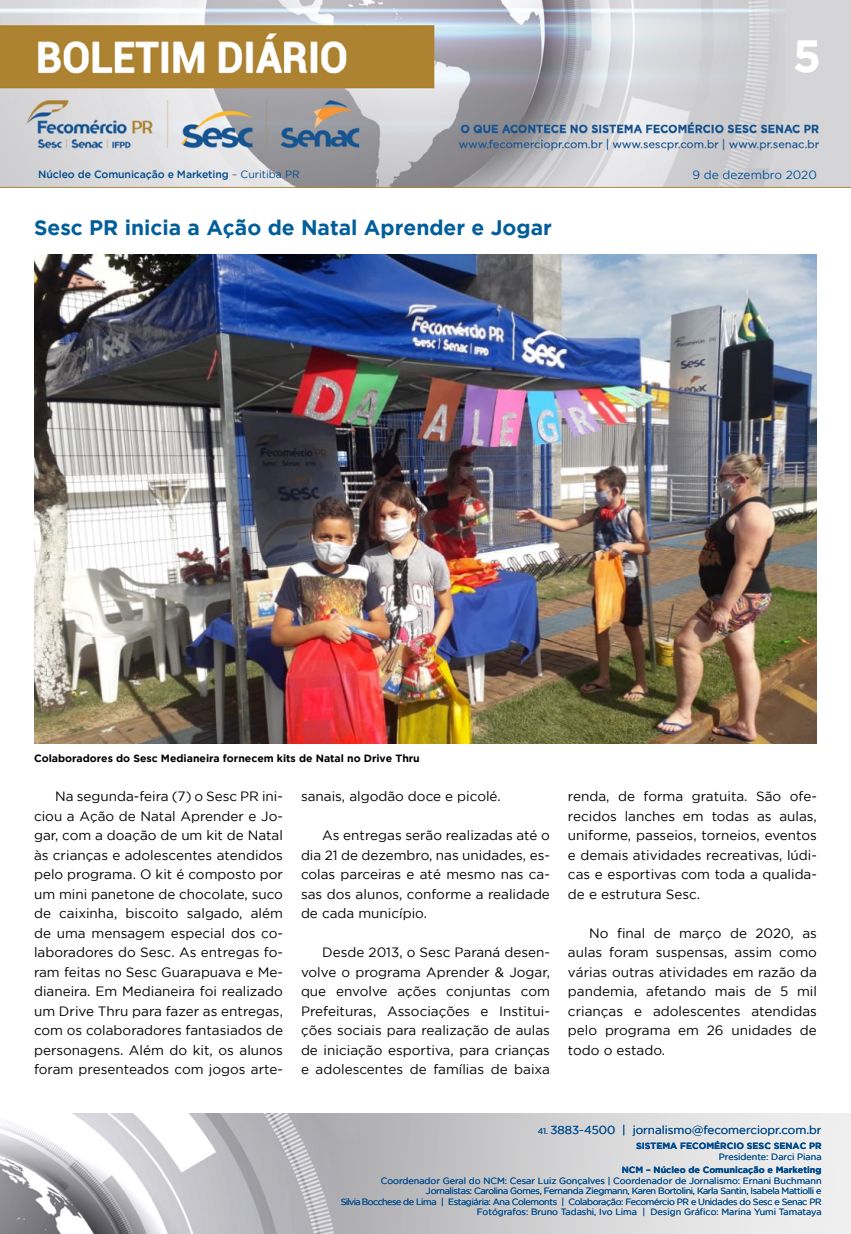
<style>
.page{position:relative;width:851px;height:1234px;background:#fff}
.page>*{position:absolute;margin:0;border:0;box-sizing:border-box;transform-origin:0 0}
.t1{font:700 45px "Gotham";color:#fff}
.t2{font:700 21px "Gotham";color:#005e9b}
.t3{font:13.5px/19.5px "Gotham";color:#000;text-align:justify}
.t4{font:11.85px "Gotham";color:#00529c}
.t5{font:11.55px "Gotham";color:#004b8d}
.t6{font:700 10.5px "Gotham";color:#000}
.t7{font:500 10.5px "Gotham";letter-spacing:-.01em;color:#004b8d}
.t8{font:9px/10.5px "Gotham";letter-spacing:-.04em;color:#004b8d;text-align:right}
.t9{font:700 9px "Gotham";color:#004b8d}
.t10{font:9px "Gotham";color:#004b8d}
.s1{font-weight:400}
.s2{font-size:8.25px}
</style>
<div class="page">
<img style="left:0;top:0;width:850px;height:188px">
<img style="left:0;top:1113px;width:850px;height:120px">
<img style="left:34px;top:255px;width:782px;height:487px">
<h1 class="t1" style="left:792px;top:30px;width:30px">5</h1>
<p class="t7" style="left:38px;top:168px;width:263px">Núcleo de Comunicação e Marketing <span class="s1">– Curitiba PR</span></p>
<p class="t4" style="left:692px;top:168px;width:126px">9 de dezembro 2020</p>
<h2 class="t2" style="left:34px;top:215px;width:519px">Sesc PR inicia a Ação de Natal Aprender e Jogar</h2>
<p class="t6" style="left:34px;top:752px;width:387px">Colaboradores do Sesc Medianeira fornecem kits de Natal no Drive Thru</p>
<p class="t3" style="left:34px;top:786px;width:250px;text-indent:21px">Na segunda-feira (7) o Sesc PR ini&shy;ciou a Ação de Natal Aprender e Jo&shy;gar, com a doação de um kit de Natal às crianças e adolescentes atendidos pelo programa. O kit é composto por um mini panetone de chocolate, suco de caixinha, biscoito salgado, além de uma mensagem especial dos co&shy;laboradores do Sesc. As entregas fo&shy;ram feitas no Sesc Guarapuava e Me&shy;dianeira. Em Medianeira foi realizado um Drive Thru para fazer as entregas, com os colaboradores fantasiados de personagens. Além do kit, os alunos foram presenteados com jogos arte-</p>
<p class="t3" style="left:301px;top:786px;width:201px">sanais, algodão doce e picolé.</p>
<p class="t3" style="left:301px;top:825px;width:250px;text-indent:21px">As entregas serão realizadas até o dia 21 de dezembro, nas unidades, es&shy;colas parceiras e até mesmo nas ca&shy;sas dos alunos, conforme a realidade de cada município.</p>
<p class="t3" style="left:301px;top:942px;width:250px;text-indent:21px">Desde 2013, o Sesc Paraná desen&shy;volve o programa Aprender &amp; Jogar, que envolve ações conjuntas com Prefeituras, Associações e Institui&shy;ções sociais para realização de aulas de iniciação esportiva, para crianças e adolescentes de famílias de baixa</p>
<p class="t3" style="left:568px;top:786px;width:250px">renda, de forma gratuita. São ofe&shy;recidos lanches em todas as aulas, uniforme, passeios, torneios, eventos e demais atividades recreativas, lúdi&shy;cas e esportivas com toda a qualida&shy;de e estrutura Sesc.</p>
<p class="t3" style="left:568px;top:922px;width:250px;text-indent:21px">No final de março de 2020, as aulas foram suspensas, assim como várias outras atividades em razão da pandemia, afetando mais de 5 mil crianças e adolescentes atendidas pelo programa em 26 unidades de todo o estado.</p>
<p class="t5" style="left:537px;top:1123px;width:285px"><span class="s2">41.</span> 3883-4500 | jornalismo@fecomerciopr.com.br</p>
<p class="t9" style="left:636px;top:1140px;width:187px">SISTEMA FECOMÉRCIO SESC SENAC PR</p>
<p class="t10" style="left:718px;top:1151px;width:104px">Presidente: Darci Piana</p>
<p class="t9" style="left:621px;top:1164px;width:201px">NCM – Núcleo de Comunicação e Marketing</p>
<p class="t8" style="left:341px;top:1174px;width:482px">Coordenador Geral do NCM: Cesar Luiz Gonçalves | Coordenador de Jornalismo: Ernani Buchmann Jornalistas: Carolina Gomes, Fernanda Ziegmann, Karen Bortolini, Karla Santin, Isabela Mattiolli e<br>Silvia Bocchese de Lima | Estagiária: Ana Colemonts | Colaboração: Fecomércio PR e Unidades do Sesc e Senac PR Fotógrafos: Bruno Tadashi, Ivo Lima | Design Gráfico: Marina Yumi Tamataya</p>
</div>
